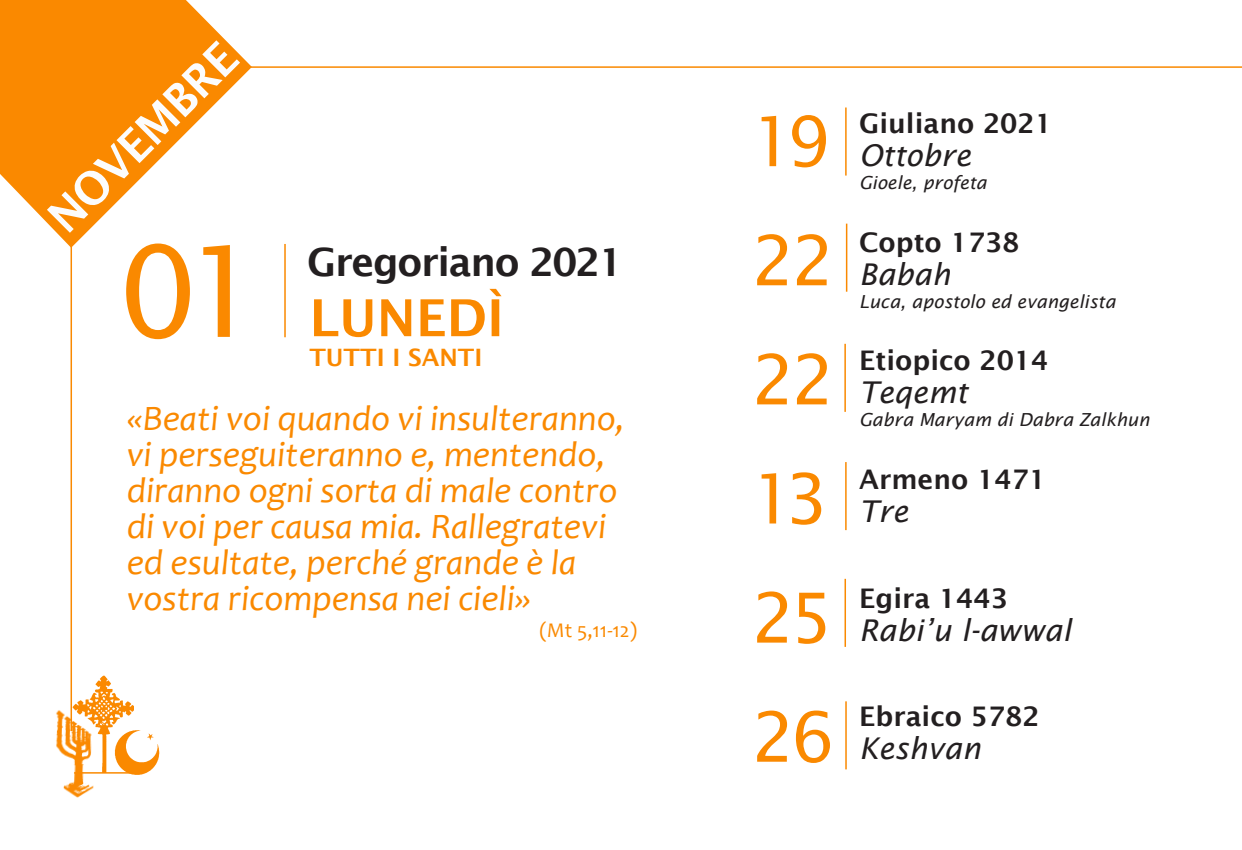
<style>
.page{position:relative;width:1242px;height:850px;background:#fff}
.page>*{position:absolute;margin:0;border:0;box-sizing:border-box;transform-origin:0 0}
.t1{font:126px "Lucida Sans";color:#fa8900}
.t2{font:69px "Lucida Sans";letter-spacing:-.065em;color:#fa8900}
.Settimana_BIG{font:600 51px "Lucida Sans";color:#fa8900}
.t3{font:600 45px "Lucida Sans";color:#fcfcfc}
.t4{font:600 39px "Lucida Sans";letter-spacing:-.035em;color:#231f20}
.Frase{font:italic 36px/36px "Candara";color:#fa8900}
.testo_-_mese{font:italic 30px "Lucida Sans";color:#231f20}
.testo_-_calendario{font:italic 30px "Lucida Sans";color:#231f20}
.testo_-_calendario-2{font:600 27px "Lucida Sans";color:#231f20}
.Settimana_info{font:600 24px "Lucida Sans";color:#fa8900}
.Frase_firma{font:21px "Candara";color:#fa8900}
.testo_-_feste{font:italic 18px "Lucida Sans";color:#231f20}
</style>
<div class="page">
<svg style="left:0;top:0;width:251px;height:248px;fill:#fa8900"></svg>
<hr style="left:71px;top:233px;width:1px;height:498px;background:#fa8900">
<hr style="left:284px;top:244px;width:2px;height:93px;background:#fa8900">
<hr style="left:249px;top:66px;width:993px;height:2px;background:#fa8900">
<hr style="left:845px;top:107px;width:1px;height:68px;background:#fa8900">
<hr style="left:846px;top:224px;width:1px;height:68px;background:#fa8900">
<hr style="left:844px;top:344px;width:2px;height:68px;background:#fa8900">
<hr style="left:845px;top:462px;width:1px;height:68px;background:#fa8900">
<hr style="left:844px;top:579px;width:2px;height:68px;background:#fa8900">
<hr style="left:845px;top:701px;width:2px;height:68px;background:#fa8900">
<img style="left:113px;top:730px;width:47px;height:45px">
<img style="left:77px;top:675px;width:56px;height:97px">
<img style="left:56px;top:703px;width:43px;height:95px">
<hr style="left:74px;top:772px;width:63px;height:1px;background:#fa8900">
<p class="t3" style="left:38px;top:206px;width:248px;rotate:-45deg">NOVEMBRE</p>
<h1 class="t1" style="left:118px;top:220px;width:148px">01</h1>
<p class="t4" style="left:307px;top:240px;width:317px">Gregoriano 2021</p>
<p class="Settimana_BIG" style="left:309px;top:289px;width:196px">LUNEDÌ</p>
<p class="Settimana_info" style="left:309px;top:344px;width:174px">TUTTI I SANTI</p>
<p class="Frase" style="left:127px;top:400px;width:500px">«Beati voi quando vi insulteranno, vi perseguiteranno e, mentendo, diranno ogni sorta di male contro di voi per causa mia. Rallegratevi ed esultate, perché grande è la vostra ricompensa nei cieli»</p>
<p class="Frase_firma" style="left:539px;top:617px;width:99px">(Mt 5,11-12)</p>
<p class="t2" style="left:751px;top:102px;width:81px">19</p>
<p class="t2" style="left:751px;top:221px;width:85px">22</p>
<p class="t2" style="left:751px;top:340px;width:85px">22</p>
<p class="t2" style="left:751px;top:459px;width:79px">13</p>
<p class="t2" style="left:751px;top:578px;width:84px">25</p>
<p class="t2" style="left:751px;top:697px;width:85px">26</p>
<p class="testo_-_calendario-2" style="left:859px;top:108px;width:194px">Giuliano 2021</p>
<p class="testo_-_mese" style="left:859px;top:138px;width:113px">Ottobre</p>
<p class="testo_-_feste" style="left:859px;top:173px;width:129px">Gioele, profeta</p>
<p class="testo_-_calendario-2" style="left:859px;top:227px;width:162px">Copto 1738</p>
<p class="testo_-_calendario" style="left:859px;top:257px;width:93px">Babah</p>
<p class="testo_-_feste" style="left:859px;top:291px;width:258px">Luca, apostolo ed evangelista</p>
<p class="testo_-_calendario-2" style="left:859px;top:345px;width:191px">Etiopico 2014</p>
<p class="testo_-_mese" style="left:859px;top:375px;width:110px">Teqemt</p>
<p class="testo_-_feste" style="left:859px;top:410px;width:292px">Gabra Maryam di Dabra Zalkhun</p>
<p class="testo_-_calendario-2" style="left:859px;top:464px;width:188px">Armeno 1471</p>
<p class="testo_-_mese" style="left:859px;top:494px;width:50px">Tre</p>
<p class="testo_-_calendario-2" style="left:859px;top:582px;width:150px">Egira 1443</p>
<p class="testo_-_mese" style="left:859px;top:612px;width:213px">Rabi’u l-awwal</p>
<p class="testo_-_calendario-2" style="left:859px;top:701px;width:182px">Ebraico 5782</p>
<p class="testo_-_mese" style="left:859px;top:731px;width:123px">Keshvan</p>
</div>
